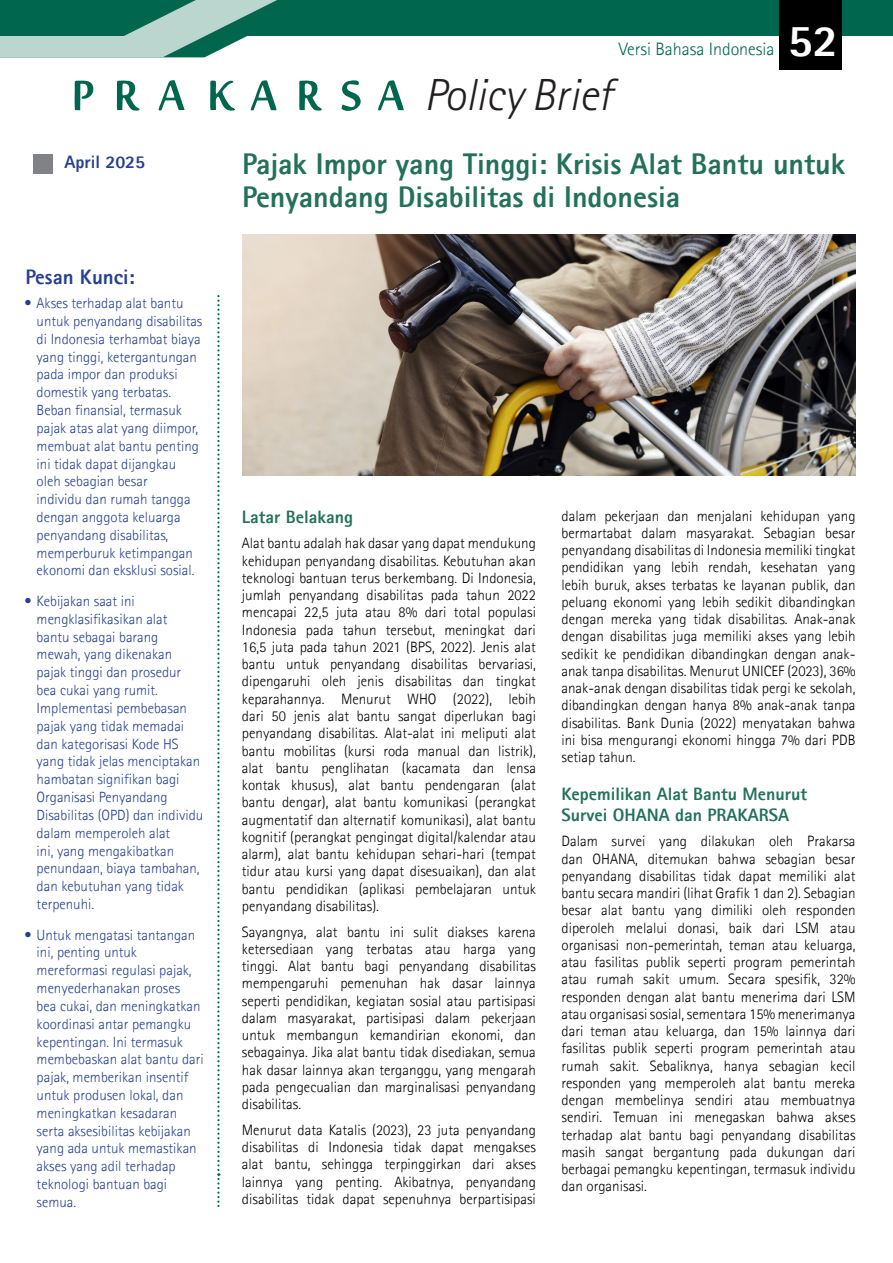
<style>
.page{position:relative;width:893px;height:1263px;background:#fff}
.page>*{position:absolute;margin:0;border:0;box-sizing:border-box;transform-origin:0 0}
.t1{font:italic 300 45px "Rotis Sans Serif Std";color:#231f20}
.t2{font:800 45px "Agfa Rotis Sans Serif";color:#fff}
.t3{font:800 30px/33px "Agfa Rotis Sans Serif";color:#23715b}
.t4{font:800 21px "Agfa Rotis Sans Serif";color:#26408f}
.Heading1{font:800 18px/20.7px "Agfa Rotis Sans Serif";color:#23715b}
.t5{font:300 18px "Agfa Rotis Sans Serif";color:#00664d}
.t6{font:800 18px "Agfa Rotis Sans Serif";color:#26408f}
.t7{font:300 15px/17.2px "Agfa Rotis Sans Serif";color:#000;text-align:justify}
.t8{font:300 14.85px/17.9px "Agfa Rotis Sans Serif";color:#26408f}
</style>
<div class="page">
<div style="left:277px;top:0;width:616px;height:36px;background:#00664d"></div>
<svg style="left:0;top:0;width:277px;height:57px;background:#61a090"></svg>
<div style="left:779px;top:0;width:63px;height:69px;background:#000"></div>
<svg style="left:74px;top:80px;width:330px;height:31px"></svg>
<div style="left:34px;top:154px;width:19px;height:20px;background:#808285"></div>
<svg style="left:217px;top:296px;width:3px;height:911px"></svg>
<img style="left:242px;top:235px;width:614px;height:240px">
<p class="t6" style="left:64px;top:150px;width:82px">April 2025</p>
<p class="t4" style="left:26px;top:263px;width:111px">Pesan Kunci:</p>
<p class="t8" style="left:37px;top:294px;width:167px;text-indent:-12px">• Akses terhadap alat bantu untuk penyandang disabilitas di Indonesia terhambat biaya yang tinggi, ketergantungan pada impor dan produksi domestik yang terbatas.<br>Beban finansial, termasuk pajak atas alat yang diimpor, membuat alat bantu penting ini tidak dapat dijangkau oleh sebagian besar<br>individu dan rumah tangga dengan anggota keluarga penyandang disabilitas, memperburuk ketimpangan ekonomi dan eksklusi sosial.</p>
<p class="t8" style="left:37px;top:592px;width:168px;text-indent:-12px">• Kebijakan saat ini mengklasifikasikan alat bantu sebagai barang mewah, yang dikenakan pajak tinggi dan prosedur bea cukai yang rumit.<br>Implementasi pembebasan pajak yang tidak memadai dan kategorisasi Kode HS yang tidak jelas menciptakan hambatan signifikan bagi<br>Organisasi Penyandang<br>Disabilitas (OPD) dan individu dalam memperoleh alat<br>ini, yang mengakibatkan penundaan, biaya tambahan, dan kebutuhan yang tidak terpenuhi.</p>
<p class="t8" style="left:37px;top:926px;width:169px;text-indent:-12px">• Untuk mengatasi tantangan ini, penting untuk mereformasi regulasi pajak, menyederhanakan proses<br>bea cukai, dan meningkatkan koordinasi antar pemangku kepentingan. Ini termasuk membebaskan alat bantu dari pajak, memberikan insentif untuk produsen lokal, dan meningkatkan kesadaran serta aksesibilitas kebijakan yang ada untuk memastikan akses yang adil terhadap teknologi bantuan bagi semua.</p>
<p class="t5" style="left:619px;top:39px;width:157px">Versi Bahasa Indonesia</p>
<p class="t1" style="left:424px;top:69px;width:190px">Policy Brief</p>
<p class="t2" style="left:788px;top:12px;width:52px">52</p>
<p class="t3" style="left:242px;top:147px;width:605px">Pajak Impor yang Tinggi: Krisis Alat Bantu untuk<br>Penyandang Disabilitas di Indonesia</p>
<p class="Heading1" style="left:242px;top:506px;width:113px">Latar Belakang</p>
<p class="t7" style="left:242px;top:535px;width:296px">Alat bantu adalah hak dasar yang dapat mendukung kehidupan penyandang disabilitas. Kebutuhan akan teknologi bantuan terus berkembang. Di Indonesia, jumlah penyandang disabilitas pada tahun 2022 mencapai 22,5 juta atau 8% dari total populasi Indonesia pada tahun tersebut, meningkat dari 16,5 juta pada tahun 2021 (BPS, 2022). Jenis alat bantu untuk penyandang disabilitas bervariasi, dipengaruhi oleh jenis disabilitas dan tingkat keparahannya. Menurut WHO (2022), lebih dari 50 jenis alat bantu sangat diperlukan bagi penyandang disabilitas. Alat-alat ini meliputi alat bantu mobilitas (kursi roda manual dan listrik), alat bantu penglihatan (kacamata dan lensa kontak khusus), alat bantu pendengaran (alat bantu dengar), alat bantu komunikasi (perangkat augmentatif dan alternatif komunikasi), alat bantu kognitif (perangkat pengingat digital/kalendar atau alarm), alat bantu kehidupan sehari-hari (tempat tidur atau kursi yang dapat disesuaikan), dan alat bantu pendidikan (aplikasi pembelajaran untuk penyandang disabilitas).</p>
<p class="t7" style="left:242px;top:923px;width:296px">Sayangnya, alat bantu ini sulit diakses karena ketersediaan yang terbatas atau harga yang tinggi. Alat bantu bagi penyandang disabilitas mempengaruhi pemenuhan hak dasar lainnya seperti pendidikan, kegiatan sosial atau partisipasi dalam masyarakat, partisipasi dalam pekerjaan untuk membangun kemandirian ekonomi, dan sebagainya. Jika alat bantu tidak disediakan, semua hak dasar lainnya akan terganggu, yang mengarah pada pengecualian dan marginalisasi penyandang disabilitas.</p>
<p class="t7" style="left:242px;top:1121px;width:296px">Menurut data Katalis (2023), 23 juta penyandang disabilitas di Indonesia tidak dapat mengakses alat bantu, sehingga terpinggirkan dari akses lainnya yang penting. Akibatnya, penyandang disabilitas tidak dapat sepenuhnya berpartisipasi</p>
<p class="t7" style="left:561px;top:507px;width:296px">dalam pekerjaan dan menjalani kehidupan yang bermartabat dalam masyarakat. Sebagian besar penyandang disabilitas di Indonesia memiliki tingkat pendidikan yang lebih rendah, kesehatan yang lebih buruk, akses terbatas ke layanan publik, dan peluang ekonomi yang lebih sedikit dibandingkan dengan mereka yang tidak disabilitas. Anak-anak dengan disabilitas juga memiliki akses yang lebih sedikit ke pendidikan dibandingkan dengan anak&shy;anak tanpa disabilitas. Menurut UNICEF (2023), 36% anak-anak dengan disabilitas tidak pergi ke sekolah, dibandingkan dengan hanya 8% anak-anak tanpa disabilitas. Bank Dunia (2022) menyatakan bahwa ini bisa mengurangi ekonomi hingga 7% dari PDB setiap tahun.</p>
<p class="Heading1" style="left:561px;top:783px;width:247px">Kepemilikan Alat Bantu Menurut<br>Survei OHANA dan PRAKARSA</p>
<p class="t7" style="left:561px;top:833px;width:296px">Dalam survei yang dilakukan oleh Prakarsa dan OHANA, ditemukan bahwa sebagian besar penyandang disabilitas tidak dapat memiliki alat bantu secara mandiri (lihat Grafik 1 dan 2). Sebagian besar alat bantu yang dimiliki oleh responden diperoleh melalui donasi, baik dari LSM atau organisasi non-pemerintah, teman atau keluarga, atau fasilitas publik seperti program pemerintah atau rumah sakit umum. Secara spesifik, 32% responden dengan alat bantu menerima dari LSM atau organisasi sosial, sementara 15% menerimanya dari teman atau keluarga, dan 15% lainnya dari fasilitas publik seperti program pemerintah atau rumah sakit. Sebaliknya, hanya sebagian kecil responden yang memperoleh alat bantu mereka dengan membelinya sendiri atau membuatnya sendiri. Temuan ini menegaskan bahwa akses terhadap alat bantu bagi penyandang disabilitas masih sangat bergantung pada dukungan dari berbagai pemangku kepentingan, termasuk individu dan organisasi.</p>
</div>
